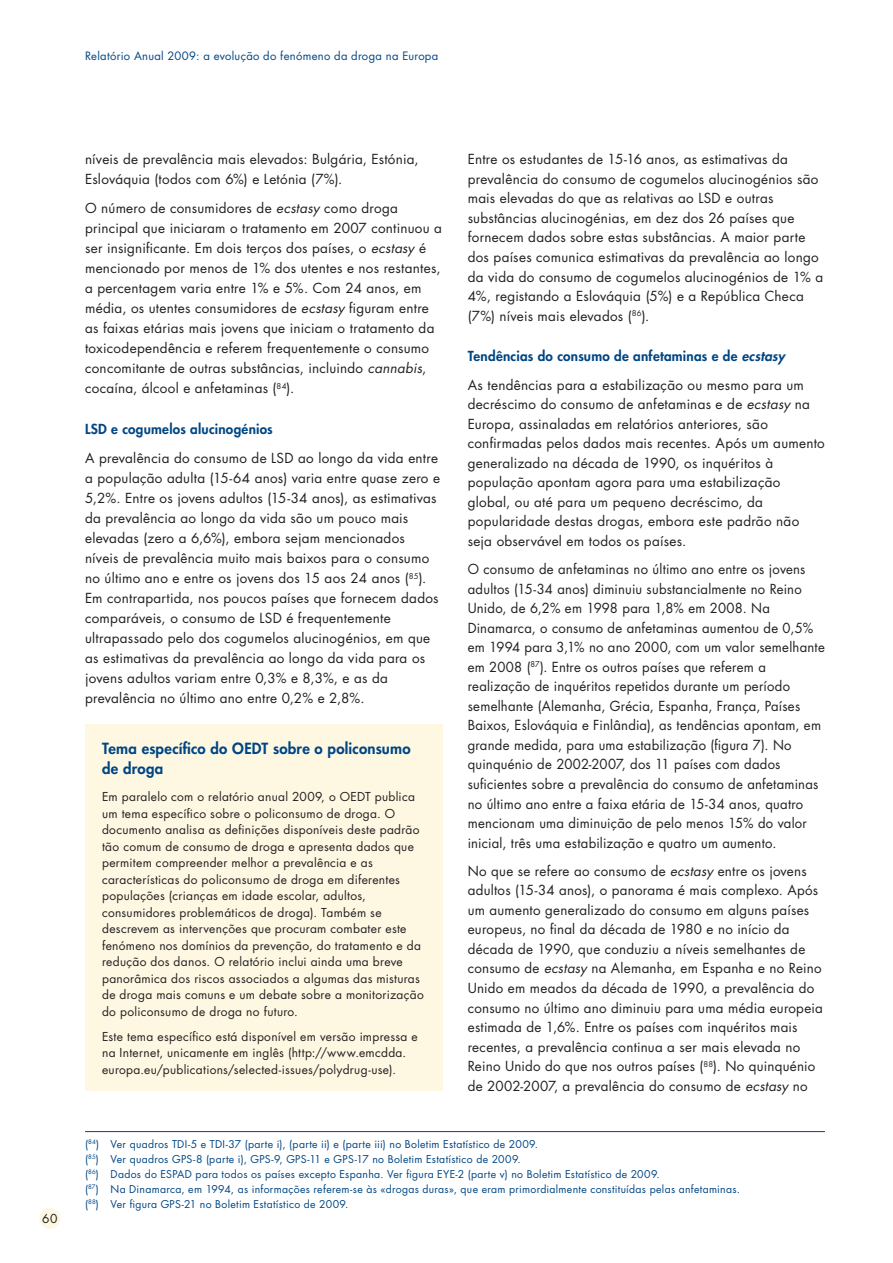
<style>
.page{position:relative;width:893px;height:1263px;background:#fff}
.page>*{position:absolute;margin:0;border:0;box-sizing:border-box;transform-origin:0 0}
.t1{font:800 15px/19.5px "Futura Std";letter-spacing:.015em;color:#004684}
.t2{font:13.5px/19.5px "Futura Std";letter-spacing:.02em;color:#231f20}
.t3{font:800 13.5px "Futura Std";letter-spacing:.015em;color:#004684}
.t4{font:12px/16.5px "Futura Std";letter-spacing:.025em;color:#231f20}
.t5{font:11.25px "Futura Std";letter-spacing:.03em;color:#004684}
.t6{font:10.5px/15px "Futura Std";letter-spacing:.03em;color:#004684}
.s1{font-style:italic}
.s2{font-weight:800;color:#004684}
.s3{font-weight:800;font-style:italic;color:#004684}
</style>
<div class="page">
<div style="left:39px;top:1208px;width:22px;height:21px;background:#fef8e3;border-radius:50%"></div>
<hr style="left:85px;top:1131px;width:740px;height:1px;background:#004684">
<div style="left:85px;top:725px;width:357px;height:366px;background:#fef8e3"></div>
<p class="t5" style="left:85px;top:49px;width:355px">Relatório Anual 2009: a evolução do fenómeno da droga na Europa</p>
<p class="t4" style="left:42px;top:1211px;width:17px">60</p>
<p class="t2" style="left:85px;top:149px;width:335px;line-height:20.1px">níveis de prevalência mais elevados: Bulgária, Estónia,<br>Eslováquia (todos com 6%) e Letónia (7%).</p>
<p class="t2" style="left:85px;top:198px;width:358px;line-height:20.1px">O número de consumidores de <span class="s1">ecstasy</span> como droga principal que iniciaram o tratamento em 2007 continuou a ser insignificante. Em dois terços dos países, o <span class="s1">ecstasy</span> é mencionado por menos de 1% dos utentes e nos restantes, a percentagem varia entre 1% e 5%. Com 24 anos, em média, os utentes consumidores de <span class="s1">ecstasy</span> figuram entre as faixas etárias mais jovens que iniciam o tratamento da toxicodependência e referem frequentemente o consumo concomitante de outras substâncias, incluindo <span class="s1">cannabis</span>, cocaína, álcool e anfetaminas (<sup>84</sup>).</p>
<p class="t3" style="left:85px;top:421px;width:189px">LSD e cogumelos alucinogénios</p>
<p class="t2" style="left:85px;top:448px;width:357px;line-height:20.1px">A prevalência do consumo de LSD ao longo da vida entre a população adulta (15-64 anos) varia entre quase zero e 5,2%. Entre os jovens adultos (15-34 anos), as estimativas da prevalência ao longo da vida são um pouco mais elevadas (zero a 6,6%), embora sejam mencionados níveis de prevalência muito mais baixos para o consumo no último ano e entre os jovens dos 15 aos 24 anos (<sup>85</sup>).<br>Em contrapartida, nos poucos países que fornecem dados comparáveis, o consumo de LSD é frequentemente ultrapassado pelo dos cogumelos alucinogénios, em que as estimativas da prevalência ao longo da vida para os jovens adultos variam entre 0,3% e 8,3%, e as da prevalência no último ano entre 0,2% e 2,8%.</p>
<p class="t1" style="left:102px;top:739px;width:310px">Tema específico do OEDT sobre o policonsumo de droga</p>
<p class="t4" style="left:102px;top:789px;width:323px">Em paralelo com o relatório anual 2009, o OEDT publica um tema específico sobre o policonsumo de droga. O documento analisa as definições disponíveis deste padrão tão comum de consumo de droga e apresenta dados que permitem compreender melhor a prevalência e as características do policonsumo de droga em diferentes populações (crianças em idade escolar, adultos, consumidores problemáticos de droga). Também se descrevem as intervenções que procuram combater este fenómeno nos domínios da prevenção, do tratamento e da redução dos danos. O relatório inclui ainda uma breve panorâmica dos riscos associados a algumas das misturas de droga mais comuns e um debate sobre a monitorização do policonsumo de droga no futuro.</p>
<p class="t4" style="left:102px;top:1028px;width:317px">Este tema específico está disponível em versão impressa e na Internet, unicamente em inglês (http://www.emcdda. europa.eu/publications/selected-issues/polydrug-use).</p>
<p class="t2" style="left:468px;top:150px;width:357px">Entre os estudantes de 15-16 anos, as estimativas da prevalência do consumo de cogumelos alucinogénios são mais elevadas do que as relativas ao LSD e outras substâncias alucinogénias, em dez dos 26 países que fornecem dados sobre estas substâncias. A maior parte dos países comunica estimativas da prevalência ao longo da vida do consumo de cogumelos alucinogénios de 1% a 4%, registando a Eslováquia (5%) e a República Checa (7%) níveis mais elevados (<sup>86</sup>).</p>
<p class="t2" style="left:468px;top:343px;width:338px;line-height:28px"><span class="s2">Tendências do consumo de anfetaminas e de</span> <span class="s3">ecstasy<br></span>As tendências para a estabilização ou mesmo para um</p>
<p class="t2" style="left:468px;top:394px;width:359px">decréscimo do consumo de anfetaminas e de <span class="s1">ecstasy</span> na Europa, assinaladas em relatórios anteriores, são confirmadas pelos dados mais recentes. Após um aumento generalizado na década de 1990, os inquéritos à população apontam agora para uma estabilização global, ou até para um pequeno decréscimo, da popularidade destas drogas, embora este padrão não seja observável em todos os países.</p>
<p class="t2" style="left:468px;top:559px;width:359px">O consumo de anfetaminas no último ano entre os jovens adultos (15-34 anos) diminuiu substancialmente no Reino Unido, de 6,2% em 1998 para 1,8% em 2008. Na Dinamarca, o consumo de anfetaminas aumentou de 0,5% em 1994 para 3,1% no ano 2000, com um valor semelhante em 2008 (<sup>87</sup>). Entre os outros países que referem a realização de inquéritos repetidos durante um período semelhante (Alemanha, Grécia, Espanha, França, Países Baixos, Eslováquia e Finlândia), as tendências apontam, em grande medida, para uma estabilização (figura 7). No quinquénio de 2002-2007, dos 11 países com dados suficientes sobre a prevalência do consumo de anfetaminas no último ano entre a faixa etária de 15-34 anos, quatro mencionam uma diminuição de pelo menos 15% do valor inicial, três uma estabilização e quatro um aumento.</p>
<p class="t2" style="left:468px;top:861px;width:357px">No que se refere ao consumo de <span class="s1">ecstasy</span> entre os jovens adultos (15-34 anos), o panorama é mais complexo. Após um aumento generalizado do consumo em alguns países europeus, no final da década de 1980 e no início da década de 1990, que conduziu a níveis semelhantes de consumo de <span class="s1">ecstasy</span> na Alemanha, em Espanha e no Reino Unido em meados da década de 1990, a prevalência do consumo no último ano diminuiu para uma média europeia estimada de 1,6%. Entre os países com inquéritos mais recentes, a prevalência continua a ser mais elevada no Reino Unido do que nos outros países (<sup>88</sup>). No quinquénio de 2002-2007, a prevalência do consumo de <span class="s1">ecstasy</span> no</p>
<p class="t6" style="left:85px;top:1136px;width:656px">(<sup>84</sup>) Ver quadros TDI-5 e TDI-37 (parte i), (parte ii) e (parte iii) no Boletim Estatístico de 2009.<br>(<sup>85</sup>) Ver quadros GPS-8 (parte i), GPS-9, GPS-11 e GPS-17 no Boletim Estatístico de 2009.<br>(<sup>86</sup>) Dados do ESPAD para todos os países excepto Espanha. Ver figura EYE-2 (parte v) no Boletim Estatístico de 2009.<br>(<sup>87</sup>) Na Dinamarca, em 1994, as informações referem-se às «drogas duras», que eram primordialmente constituídas pelas anfetaminas. (<sup>88</sup>) Ver figura GPS-21 no Boletim Estatístico de 2009.</p>
</div>
